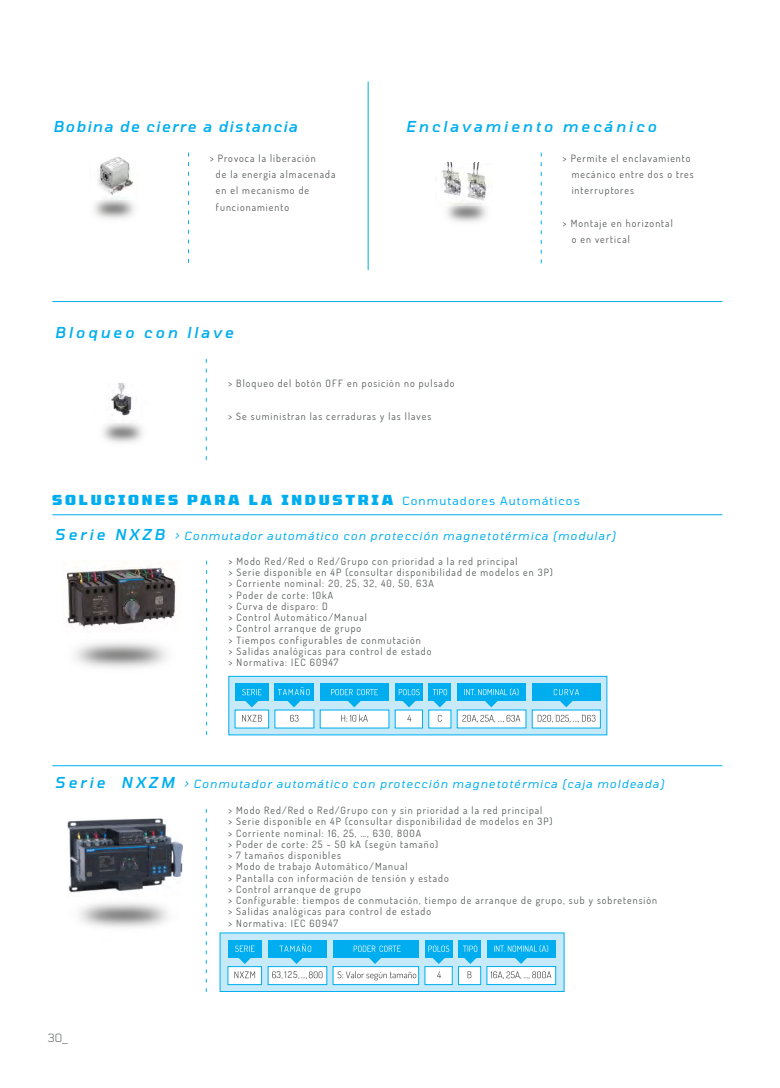
<style>
.page{position:relative;width:780px;height:1088px;background:#fff}
.page>*{position:absolute;margin:0;border:0;box-sizing:border-box;transform-origin:0 0}
.t1{font:italic 500 15px "Tomorrow";letter-spacing:.195em;color:#00aeef}
.t2{font:italic 500 15px "Tomorrow";letter-spacing:.1em;color:#00aeef}
.t3{font:800 13.75px "Tomorrow";letter-spacing:.2em;color:#00aeef}
.t4{font:italic 11.25px "Tomorrow";letter-spacing:.1em;color:#00aeef}
.t5{font:300 11.25px "Tomorrow";color:#545858}
.t6{font:200 10px/11.2px "Dosis";letter-spacing:.105em;color:#545858}
.t7{font:200 9.5px "Dosis";color:#545858}
.s1{font-weight:400;font-size:11.25px}
.s2{font-weight:500;font-size:15px}
</style>
<div class="page">
<svg style="left:206px;top:359px;width:1px;height:101px"></svg>
<img style="left:103px;top:384px;width:40px;height:59px">
<hr style="left:52px;top:514px;width:670px;height:1px;background:#00aeef">
<hr style="left:52px;top:301px;width:670px;height:1px;background:#00aeef">
<hr style="left:52px;top:765px;width:670px;height:1px;background:#00aeef">
<svg style="left:206px;top:561px;width:1px;height:174px"></svg>
<svg style="left:206px;top:809px;width:1px;height:183px"></svg>
<div style="left:228px;top:676px;width:379px;height:59px;background:#c6eafa;border:1px solid #00aeef"></div>
<div style="left:235px;top:683px;width:33px;height:18px;background:#00aeef"></div>
<svg style="left:242px;top:689px;width:19px;height:6px"></svg>
<div style="left:275px;top:683px;width:39px;height:18px;background:#00aeef"></div>
<svg style="left:278px;top:687px;width:31px;height:8px"></svg>
<div style="left:320px;top:683px;width:69px;height:18px;background:#00aeef"></div>
<div style="left:235px;top:710px;width:34px;height:18px;background:#fff"></div>
<div style="left:275px;top:710px;width:39px;height:18px;background:#fff"></div>
<div style="left:320px;top:710px;width:69px;height:18px;background:#fff"></div>
<svg style="left:331px;top:689px;width:47px;height:6px"></svg>
<svg style="left:242px;top:715px;width:20px;height:7px"></svg>
<svg style="left:290px;top:715px;width:8px;height:7px"></svg>
<svg style="left:341px;top:714px;width:27px;height:8px"></svg>
<svg style="left:245px;top:701px;width:13px;height:6px"></svg>
<svg style="left:287px;top:701px;width:13px;height:6px"></svg>
<div style="left:532px;top:683px;width:68px;height:18px;background:#00aeef"></div>
<svg style="left:553px;top:689px;width:26px;height:6px"></svg>
<div style="left:532px;top:710px;width:68px;height:18px;background:#fff"></div>
<svg style="left:537px;top:715px;width:58px;height:7px"></svg>
<svg style="left:560px;top:701px;width:13px;height:6px"></svg>
<svg style="left:348px;top:701px;width:13px;height:6px"></svg>
<div style="left:395px;top:683px;width:27px;height:18px;background:#00aeef"></div>
<svg style="left:399px;top:689px;width:20px;height:6px"></svg>
<div style="left:395px;top:710px;width:28px;height:18px;background:#fff"></div>
<svg style="left:407px;top:715px;width:4px;height:7px"></svg>
<svg style="left:402px;top:701px;width:13px;height:6px"></svg>
<div style="left:429px;top:683px;width:22px;height:18px;background:#00aeef"></div>
<svg style="left:433px;top:689px;width:14px;height:6px"></svg>
<div style="left:428px;top:710px;width:23px;height:18px;background:#fff"></div>
<svg style="left:438px;top:715px;width:3px;height:7px"></svg>
<svg style="left:433px;top:701px;width:13px;height:6px"></svg>
<div style="left:457px;top:683px;width:69px;height:18px;background:#00aeef"></div>
<div style="left:457px;top:710px;width:69px;height:18px;background:#fff"></div>
<svg style="left:464px;top:689px;width:54px;height:6px"></svg>
<svg style="left:462px;top:715px;width:58px;height:7px"></svg>
<svg style="left:485px;top:701px;width:13px;height:6px"></svg>
<img style="left:67px;top:566px;width:109px;height:50px">
<img style="left:66px;top:616px;width:108px;height:52px">
<img style="left:67px;top:818px;width:116px;height:59px">
<img style="left:68px;top:877px;width:100px;height:51px">
<div style="left:220px;top:933px;width:344px;height:59px;background:#c6eafa;border:1px solid #00aeef"></div>
<div style="left:228px;top:940px;width:33px;height:17px;background:#00aeef"></div>
<div style="left:268px;top:940px;width:59px;height:17px;background:#00aeef"></div>
<div style="left:333px;top:940px;width:85px;height:17px;background:#00aeef"></div>
<div style="left:228px;top:966px;width:34px;height:19px;background:#fff;border:1px solid #00aeef"></div>
<div style="left:268px;top:966px;width:59px;height:19px;background:#fff;border:1px solid #00aeef"></div>
<div style="left:333px;top:966px;width:86px;height:19px;background:#fff;border:1px solid #00aeef"></div>
<svg style="left:234px;top:971px;width:21px;height:7px"></svg>
<svg style="left:272px;top:971px;width:10px;height:8px"></svg>
<svg style="left:298px;top:971px;width:24px;height:8px"></svg>
<svg style="left:337px;top:971px;width:79px;height:9px"></svg>
<svg style="left:235px;top:945px;width:19px;height:19px"></svg>
<svg style="left:279px;top:944px;width:32px;height:20px"></svg>
<svg style="left:353px;top:945px;width:47px;height:19px"></svg>
<div style="left:425px;top:940px;width:27px;height:17px;background:#00aeef"></div>
<div style="left:424px;top:966px;width:28px;height:19px;background:#fff;border:1px solid #00aeef"></div>
<svg style="left:437px;top:971px;width:4px;height:7px"></svg>
<svg style="left:428px;top:945px;width:21px;height:19px"></svg>
<div style="left:458px;top:940px;width:22px;height:17px;background:#00aeef"></div>
<div style="left:458px;top:966px;width:23px;height:19px;background:#fff;border:1px solid #00aeef"></div>
<svg style="left:467px;top:971px;width:4px;height:7px"></svg>
<svg style="left:463px;top:945px;width:14px;height:19px"></svg>
<div style="left:487px;top:940px;width:68px;height:17px;background:#00aeef"></div>
<div style="left:486px;top:966px;width:70px;height:19px;background:#fff;border:1px solid #00aeef"></div>
<svg style="left:490px;top:971px;width:61px;height:8px"></svg>
<svg style="left:494px;top:945px;width:54px;height:19px"></svg>
<svg style="left:188px;top:153px;width:1px;height:109px"></svg>
<svg style="left:540px;top:153px;width:1px;height:110px"></svg>
<img style="left:94px;top:199px;width:40px;height:20px">
<img style="left:98px;top:157px;width:35px;height:42px">
<img style="left:441px;top:163px;width:46px;height:59px">
<hr style="left:368px;top:81px;width:1px;height:189px;background:#00afdc">
<h1 class="t2" style="left:53px;top:114px;width:246px">Bobina de cierre a distancia</h1>
<h1 class="t1" style="left:406px;top:114px;width:252px">Enclavamiento mecánico</h1>
<p class="t6" style="left:216px;top:150px;width:121px;line-height:16.2px;text-indent:-6px">&gt; Provoca la liberación<br>de la energía almacenada en el mecanismo de funcionamiento</p>
<p class="t6" style="left:571px;top:150px;width:123px;line-height:16.2px;text-indent:-9px">&gt; Permite el enclavamiento mecánico entre dos o tres interruptores</p>
<p class="t6" style="left:571px;top:215px;width:102px;line-height:16.2px;text-indent:-9px">&gt; Montaje en horizontal o en vertical</p>
<h1 class="t1" style="left:55px;top:320px;width:180px">Bloqueo con llave</h1>
<p class="t6" style="left:228px;top:377px;width:228px">&gt; Bloqueo del botón OFF en posición no pulsado</p>
<p class="t6" style="left:228px;top:410px;width:204px">&gt; Se suministran las cerraduras y las llaves</p>
<h2 class="t3" style="left:52px;top:488px;width:529px">SOLUCIONES PARA LA INDUSTRIA <span class="s1">Conmutadores Automáticos</span></h2>
<p class="t4" style="left:55px;top:527px;width:562px"><span class="s2">Serie NXZB</span> &gt; Conmutador automático con protección magnetotérmica (modular)</p>
<p class="t6" style="left:228px;top:555px;width:326px">&gt; Modo Red/Red o Red/Grupo con prioridad a la red principal<br>&gt; Serie disponible en 4P (consultar disponibilidad de modelos en 3P) &gt; Corriente nominal: 20, 25, 32, 40, 50, 63A<br>&gt; Poder de corte: 10kA<br>&gt; Curva de disparo: D<br>&gt; Control Automático/Manual<br>&gt; Control arranque de grupo<br>&gt; Tiempos configurables de conmutación<br>&gt; Salidas analógicas para control de estado<br>&gt; Normativa: IEC 60947</p>
<p class="t4" style="left:55px;top:775px;width:610px"><span class="s2">Serie NXZM</span> &gt; Conmutador automático con protección magnetotérmica (caja moldeada)</p>
<p class="t6" style="left:228px;top:804px;width:430px">&gt; Modo Red/Red o Red/Grupo con y sin prioridad a la red principal<br>&gt; Serie disponible en 4P (consultar disponibilidad de modelos en 3P)<br>&gt; Corriente nominal: 16, 25, …, 630, 800A<br>&gt; Poder de corte: 25 - 50 kA (según tamaño)<br>&gt; 7 tamaños disponibles<br>&gt; Modo de trabajo Automático/Manual<br>&gt; Pantalla con información de tensión y estado<br>&gt; Control arranque de grupo<br>&gt; Configurable: tiempos de conmutación, tiempo de arranque de grupo, sub y sobretensión &gt; Salidas analógicas para control de estado<br>&gt; Normativa: IEC 60947</p>
<p class="t5" style="left:48px;top:1029px;width:22px">30_</p>
<p class="t7" style="left:276px;top:968px;width:23px">3 125</p>
</div>
